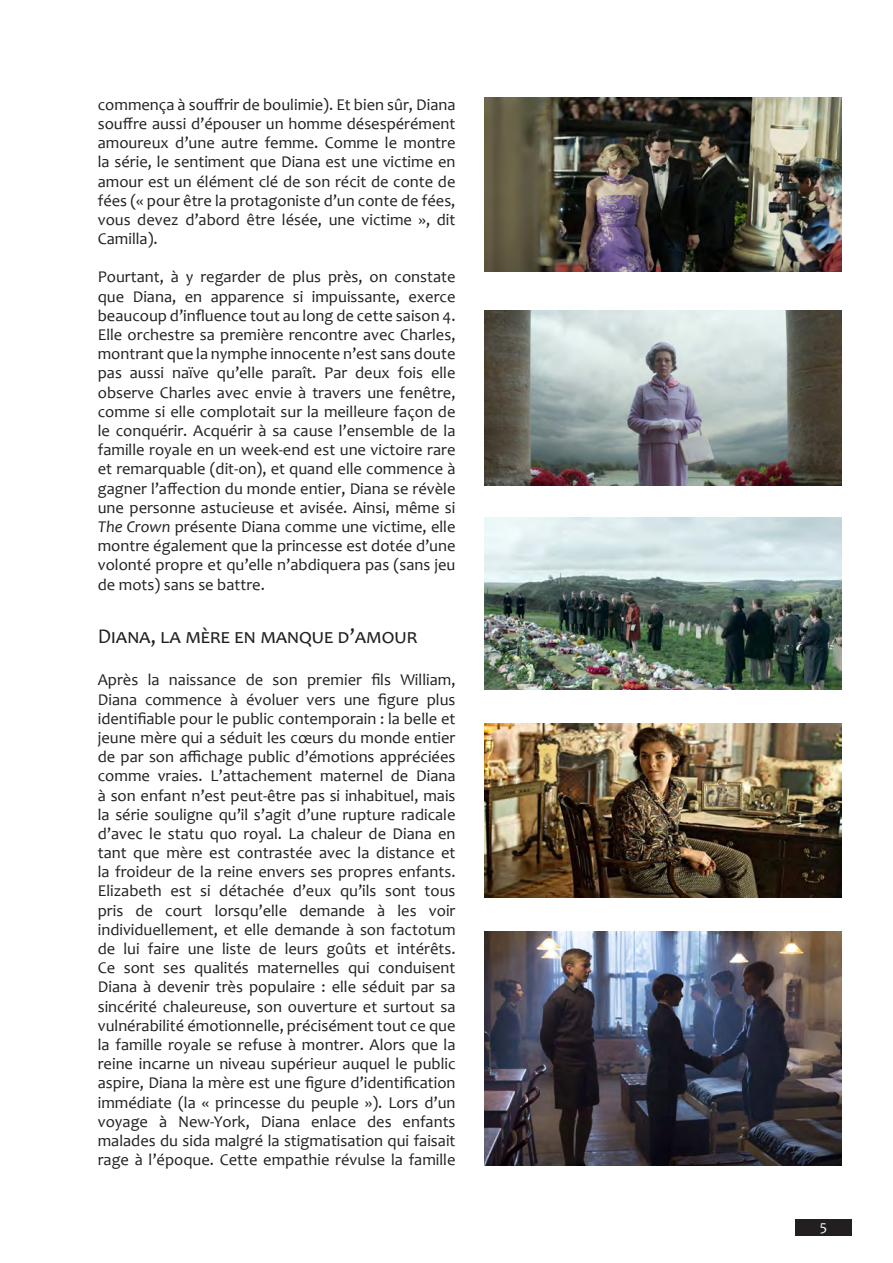
<style>
.page{position:relative;width:893px;height:1263px;background:#fff}
.page>*{position:absolute;margin:0;border:0;box-sizing:border-box;transform-origin:0 0}
.intertitres{font:21px "Candara";letter-spacing:.055em;color:#231f20}
.t1{font:16.5px/19.2px "Candara";color:#231f20;text-align:justify}
.t2{font:15px "Candara";color:#fff}
.s1{font-style:italic}
</style>
<div class="page">
<div style="left:795px;top:1220px;width:57px;height:16px;background:#231f20"></div>
<img style="left:484px;top:98px;width:358px;height:174px">
<img style="left:484px;top:310px;width:358px;height:175px">
<img style="left:484px;top:517px;width:358px;height:172px">
<img style="left:484px;top:724px;width:358px;height:173px">
<img style="left:484px;top:931px;width:358px;height:234px">
<p class="t1" style="left:98px;top:95px;width:359px">commença à souffrir de boulimie). Et bien sûr, Diana souffre aussi d’épouser un homme désespérément amoureux d’une autre femme. Comme le montre la série, le sentiment que Diana est une victime en amour est un élément clé de son récit de conte de fées (« pour être la protagoniste d’un conte de fées, vous devez d’abord être lésée, une victime », dit Camilla).</p>
<p class="t1" style="left:98px;top:267px;width:359px">Pourtant, à y regarder de plus près, on constate que Diana, en apparence si impuissante, exerce beaucoup d’influence tout au long de cette saison 4.<br>Elle orchestre sa première rencontre avec Charles, montrant que la nymphe innocente n’est sans doute pas aussi naïve qu’elle paraît. Par deux fois elle observe Charles avec envie à travers une fenêtre, comme si elle complotait sur la meilleure façon de le conquérir. Acquérir à sa cause l’ensemble de la famille royale en un week-end est une victoire rare et remarquable (dit-on), et quand elle commence à gagner l’affection du monde entier, Diana se révèle une personne astucieuse et avisée. Ainsi, même si <span class="s1">The Crown</span> présente Diana comme une victime, elle montre également que la princesse est dotée d’une volonté propre et qu’elle n’abdiquera pas (sans jeu de mots) sans se battre.</p>
<p class="intertitres" style="left:98px;top:623px;width:321px">Diana, la mère en manque d’amour</p>
<p class="t1" style="left:98px;top:670px;width:359px">Après la naissance de son premier fils William, Diana commence à évoluer vers une figure plus identifiable pour le public contemporain : la belle et jeune mère qui a séduit les cœurs du monde entier de par son affichage public d’émotions appréciées comme vraies. L’attachement maternel de Diana à son enfant n’est peut-être pas si inhabituel, mais la série souligne qu’il s’agit d’une rupture radicale d’avec le statu quo royal. La chaleur de Diana en tant que mère est contrastée avec la distance et la froideur de la reine envers ses propres enfants.<br>Elizabeth est si détachée d’eux qu’ils sont tous pris de court lorsqu’elle demande à les voir individuellement, et elle demande à son factotum de lui faire une liste de leurs goûts et intérêts.<br>Ce sont ses qualités maternelles qui conduisent Diana à devenir très populaire : elle séduit par sa sincérité chaleureuse, son ouverture et surtout sa vulnérabilité émotionnelle, précisément tout ce que la famille royale se refuse à montrer. Alors que la reine incarne un niveau supérieur auquel le public aspire, Diana la mère est une figure d’identification immédiate (la « princesse du peuple »). Lors d’un voyage à New-York, Diana enlace des enfants malades du sida malgré la stigmatisation qui faisait rage à l’époque. Cette empathie révulse la famille</p>
<p class="t2" style="left:820px;top:1216px;width:9px">5</p>
</div>
